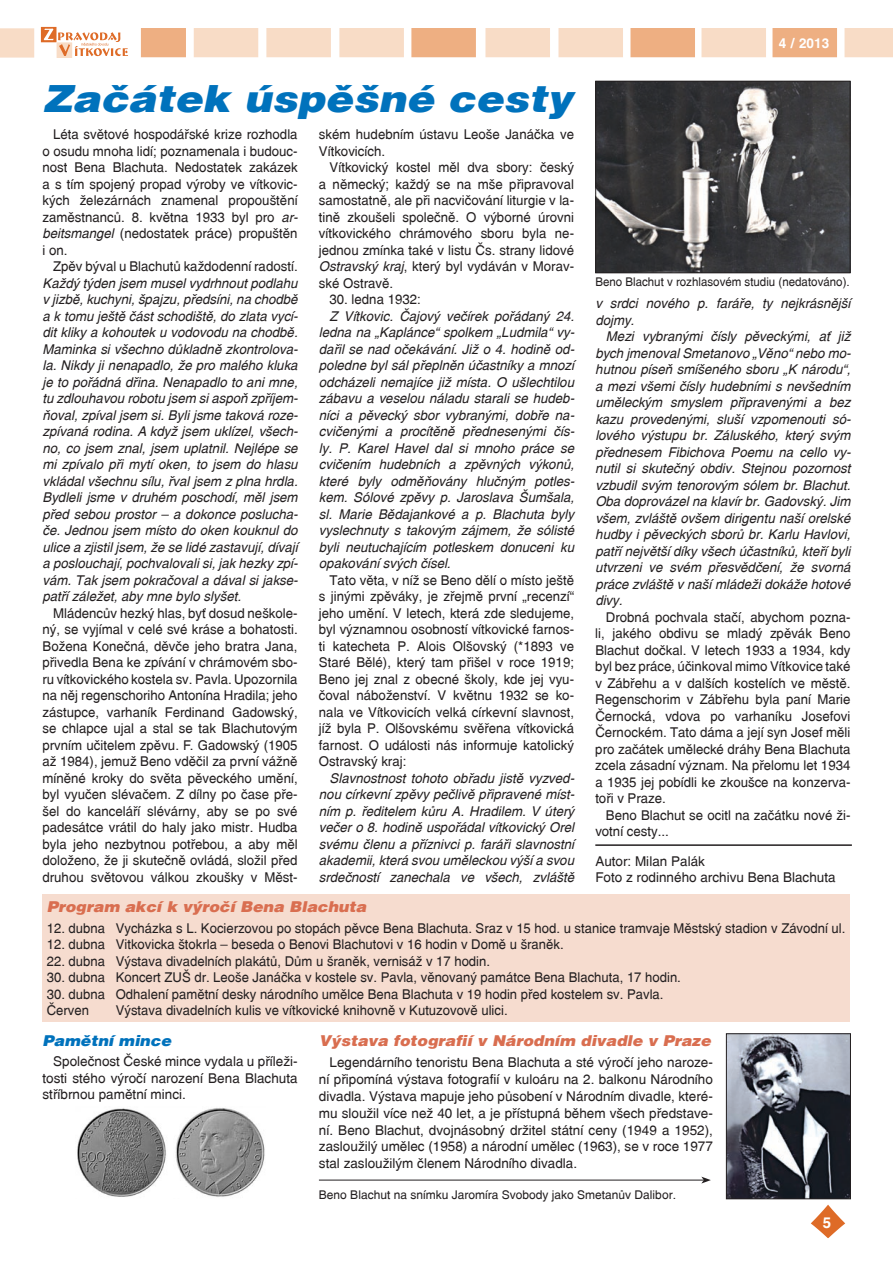
<style>
.page{position:relative;width:893px;height:1263px;background:#fff}
.page>*{position:absolute;margin:0;border:0;box-sizing:border-box;transform-origin:0 0}
.t1{font:italic 900 37.5px "Switzerland";color:#0072bc;scale:1.11 1}
.t2{font:italic 900 15px "Switzerland";color:#d96e50;scale:1.05 1}
.t3{font:italic 900 15px "Switzerland";color:#0072bc;scale:1.05 1}
.t4{font:700 15px "Switzerland";color:#fff}
.t5{font:13.5px/16.5px "Switzerland";color:#231f20;text-align:justify}
.t6{font:italic 13.5px/16.5px "Switzerland";color:#231f20;text-align:justify}
.t7{font:700 13.5px "Switzerland";color:#fff}
.t8{font:12px "Switzerland";color:#231f20}
.t9{font:12px "Switzerland";color:#231f20;scale:.96 1}
.s1{font-style:italic}
</style>
<div class="page">
<div style="left:485px;top:28px;width:65px;height:29px;background:#f8dcc6"></div>
<div style="left:558px;top:28px;width:65px;height:29px;background:#f8dcc6"></div>
<div style="left:630px;top:28px;width:65px;height:29px;background:#eeaf82"></div>
<div style="left:266px;top:28px;width:65px;height:29px;background:#f8dcc6"></div>
<div style="left:339px;top:28px;width:65px;height:29px;background:#f8dcc6"></div>
<div style="left:194px;top:28px;width:64px;height:29px;background:#f8dcc6"></div>
<div style="left:141px;top:28px;width:45px;height:29px;background:#eeaf82"></div>
<div style="left:0;top:28px;width:34px;height:30px;background:#f8dcc6"></div>
<div style="left:411px;top:28px;width:65px;height:29px;background:#eeaf82"></div>
<div style="left:701px;top:28px;width:65px;height:29px;background:#f8dcc6"></div>
<div style="left:772px;top:28px;width:65px;height:29px;background:#eeaf82"></div>
<div style="left:844px;top:28px;width:49px;height:29px;background:#f8dcc6"></div>
<svg style="left:41px;top:27px;width:15px;height:15px"></svg>
<div style="left:57px;top:42px;width:15px;height:16px;background:#f8dcc6"></div>
<svg style="left:44px;top:29px;width:84px;height:27px"></svg>
<svg style="left:811px;top:1205px;width:34px;height:33px"></svg>
<img style="left:597px;top:83px;width:251px;height:188px">
<div style="left:595px;top:81px;width:255px;height:192px;border:1px solid #231f20"></div>
<img style="left:77px;top:1108px;width:188px;height:89px">
<div style="left:43px;top:894px;width:807px;height:127px;background:#f6dccf"></div>
<hr style="left:595px;top:844px;width:257px;height:2px;background:#231f20">
<img style="left:728px;top:1035px;width:121px;height:162px">
<div style="left:726px;top:1033px;width:125px;height:166px;border:1px solid #231f20"></div>
<hr style="left:319px;top:1180px;width:385px;height:1px;background:#231f20">
<svg style="left:701px;top:1176px;width:10px;height:7px"></svg>
<h1 class="t1" style="left:43px;top:76px;width:479px">Začátek úspěšné cesty</h1>
<p class="t5" style="left:43px;top:126px;width:257px;text-indent:11px">Léta světové hospodářské krize rozhodla o osudu mnoha lidí; poznamenala i budouc&shy;nost Bena Blachuta. Nedostatek zakázek a s tím spojený propad výroby ve vítkovic&shy;kých železárnách znamenal propouštění zaměstnanců. 8. května 1933 byl pro <span class="s1">ar&shy;beitsmangel</span> (nedostatek práce) propuštěn i on.</p>
<p class="t5" style="left:53px;top:258px;width:246px">Zpěv býval u Blachutů každodenní radostí.</p>
<p class="t6" style="left:43px;top:275px;width:257px">Každý týden jsem musel vydrhnout podlahu v jizbě, kuchyni, špajzu, předsíni, na chodbě a k tomu ještě část schodiště, do zlata vycí&shy;dit kliky a kohoutek u vodovodu na chodbě.<br>Maminka si všechno důkladně zkontrolova&shy;la. Nikdy ji nenapadlo, že pro malého kluka je to pořádná dřina. Nenapadlo to ani mne, tu zdlouhavou robotu jsem si aspoň zpříjem&shy;ňoval, zpíval jsem si. Byli jsme taková roze&shy;zpívaná rodina. A když jsem uklízel, všech&shy;no, co jsem znal, jsem uplatnil. Nejlépe se mi zpívalo při mytí oken, to jsem do hlasu vkládal všechnu sílu, řval jsem z plna hrdla.<br>Bydleli jsme v druhém poschodí, měl jsem před sebou prostor – a dokonce poslucha&shy;če. Jednou jsem místo do oken kouknul do ulice a zjistil jsem, že se lidé zastavují, dívají a poslouchají, pochvalovali si, jak hezky zpí&shy;vám. Tak jsem pokračoval a dával si jakse&shy;patří záležet, aby mne bylo slyšet.</p>
<p class="t5" style="left:43px;top:605px;width:257px;text-indent:11px">Mládencův hezký hlas, byť dosud neškole&shy;ný, se vyjímal v celé své kráse a bohatosti.<br>Božena Konečná, děvče jeho bratra Jana, přivedla Bena ke zpívání v chrámovém sbo&shy;ru vítkovického kostela sv. Pavla. Upozornila na něj regenschoriho Antonína Hradila; jeho zástupce, varhaník Ferdinand Gadowský, se chlapce ujal a stal se tak Blachutovým prvním učitelem zpěvu. F. Gadowský (1905 až 1984), jemuž Beno vděčil za první vážně míněné kroky do světa pěveckého umění, byl vyučen slévačem. Z dílny po čase pře&shy;šel do kanceláří slévárny, aby se po své padesátce vrátil do haly jako mistr. Hudba byla jeho nezbytnou potřebou, a aby měl doloženo, že ji skutečně ovládá, složil před druhou světovou válkou zkoušky v Měst-</p>
<p class="t5" style="left:319px;top:126px;width:257px">ském hudebním ústavu Leoše Janáčka ve<br>Vítkovicích.</p>
<p class="t5" style="left:319px;top:159px;width:257px;text-indent:11px">Vítkovický kostel měl dva sbory: český a německý; každý se na mše připravoval samostatně, ale při nacvičování liturgie v la&shy;tině zkoušeli společně. O výborné úrovni vítkovického chrámového sboru byla ne&shy;jednou zmínka také v listu Čs. strany lidové <span class="s1">Ostravský kraj</span>, který byl vydáván v Morav&shy;ské Ostravě.</p>
<p class="t5" style="left:330px;top:291px;width:93px">30. ledna 1932:</p>
<p class="t6" style="left:319px;top:308px;width:257px;text-indent:11px">Z Vítkovic. Čajový večírek pořádaný 24. ledna na „Kaplánce“ spolkem „Ludmila“ vy&shy;dařil se nad očekávání. Již o 4. hodině od&shy;poledne byl sál přeplněn účastníky a mnozí odcházeli nemajíce již místa. O ušlechtilou zábavu a veselou náladu starali se hudeb&shy;níci a pěvecký sbor vybranými, dobře na&shy;cvičenými a procítěně přednesenými čís&shy;ly. P. Karel Havel dal si mnoho práce se cvičením hudebních a zpěvných výkonů, které byly odměňovány hlučným potles&shy;kem. Sólové zpěvy p. Jaroslava Šumšala, sl. Marie Bědajankové a p. Blachuta byly vyslechnuty s takovým zájmem, že sólisté byli neutuchajícím potleskem donuceni ku opakování svých čísel.</p>
<p class="t5" style="left:319px;top:572px;width:257px;text-indent:11px">Tato věta, v níž se Beno dělí o místo ještě s jinými zpěváky, je zřejmě první „recenzí“ jeho umění. V letech, která zde sledujeme, byl významnou osobností vítkovické farnos&shy;ti katecheta P. Alois Olšovský (*1893 ve Staré Bělé), který tam přišel v roce 1919; Beno jej znal z obecné školy, kde jej vyu&shy;čoval náboženství. V květnu 1932 se ko&shy;nala ve Vítkovicích velká církevní slavnost, jíž byla P. Olšovskému svěřena vítkovická farnost. O události nás informuje katolický Ostravský kraj:</p>
<p class="t6" style="left:319px;top:770px;width:257px;text-indent:11px">Slavnostnost tohoto obřadu jistě vyzved&shy;nou církevní zpěvy pečlivě připravené míst&shy;ním p. ředitelem kůru A. Hradilem. V úterý večer o 8. hodině uspořádal vítkovický Orel svému členu a příznivci p. faráři slavnostní akademii, která svou uměleckou výší a svou srdečností zanechala ve všech, zvláště</p>
<p class="t7" style="left:779px;top:35px;width:52px">4 / 2013</p>
<p class="t9" style="left:595px;top:274px;width:266px">Beno Blachut v rozhlasovém studiu (nedatováno).</p>
<p class="t6" style="left:595px;top:295px;width:257px">v srdci nového p. faráře, ty nejkrásnější dojmy.</p>
<p class="t6" style="left:595px;top:328px;width:257px;text-indent:11px">Mezi vybranými čísly pěveckými, ať již bych jmenoval Smetanovo „Věno“ nebo mo&shy;hutnou píseň smíšeného sboru „K národu“, a mezi všemi čísly hudebními s nevšedním uměleckým smyslem připravenými a bez kazu provedenými, sluší vzpomenouti só&shy;lového výstupu br. Záluského, který svým přednesem Fibichova Poemu na cello vy&shy;nutil si skutečný obdiv. Stejnou pozornost vzbudil svým tenorovým sólem br. Blachut.<br>Oba doprovázel na klavír br. Gadovský. Jim všem, zvláště ovšem dirigentu naší orelské hudby i pěveckých sborů br. Karlu Havlovi, patří největší díky všech účastníků, kteří byli utvrzeni ve svém přesvědčení, že svorná práce zvláště v naší mládeži dokáže hotové divy.</p>
<p class="t5" style="left:595px;top:609px;width:257px;text-indent:11px">Drobná pochvala stačí, abychom pozna&shy;li, jakého obdivu se mladý zpěvák Beno Blachut dočkal. V letech 1933 a 1934, kdy byl bez práce, účinkoval mimo Vítkovice také v Zábřehu a v dalších kostelích ve městě.<br>Regenschorim v Zábřehu byla paní Marie Černocká, vdova po varhaníku Josefovi Černockém. Tato dáma a její syn Josef měli pro začátek umělecké dráhy Bena Blachuta zcela zásadní význam. Na přelomu let 1934 a 1935 jej pobídli ke zkoušce na konzerva&shy;toři v Praze.</p>
<p class="t5" style="left:595px;top:807px;width:257px;text-indent:11px">Beno Blachut se ocitl na začátku nové ži&shy;votní cesty...</p>
<p class="t5" style="left:595px;top:853px;width:242px">Autor: Milan Palák<br>Foto z rodinného archivu Bena Blachuta</p>
<p class="t2" style="left:47px;top:898px;width:306px">Program akcí k výročí Bena Blachuta</p>
<p class="t5" style="left:47px;top:920px;width:800px">12. dubna Vycházka s L. Kocierzovou po stopách pěvce Bena Blachuta. Sraz v 15 hod. u stanice tramvaje Městský stadion v Závodní ul.</p>
<p class="t5" style="left:47px;top:936px;width:518px">12. dubna Vitkovicka štokrla – beseda o Benovi Blachutovi v 16 hodin v Domě u šraněk.</p>
<p class="t5" style="left:47px;top:953px;width:445px">22. dubna Výstava divadelních plakátů, Dům u šraněk, vernisáž v 17 hodin.</p>
<p class="t5" style="left:47px;top:969px;width:636px">30. dubna Koncert ZUŠ dr. Leoše Janáčka v kostele sv. Pavla, věnovaný památce Bena Blachuta, 17 hodin.</p>
<p class="t5" style="left:47px;top:986px;width:618px">30. dubna Odhalení pamětní desky národního umělce Bena Blachuta v 19 hodin před kostelem sv. Pavla.<br>Červen</p>
<p class="t5" style="left:116px;top:1002px;width:393px">Výstava divadelních kulis ve vítkovické knihovně v Kutuzovově ulici.</p>
<p class="t3" style="left:43px;top:1031px;width:124px">Pamětní mince</p>
<p class="t5" style="left:43px;top:1053px;width:257px;text-indent:11px">Společnost České mince vydala u příleži&shy;tosti stého výročí narození Bena Blachuta stříbrnou pamětní minci.</p>
<p class="t2" style="left:319px;top:1031px;width:375px">Výstava fotografií v Národním divadle v Praze</p>
<p class="t5" style="left:319px;top:1053px;width:396px;line-height:17px;text-indent:11px">Legendárního tenoristu Bena Blachuta a sté výročí jeho naroze&shy;ní připomíná výstava fotografií v kuloáru na 2. balkonu Národního divadla. Výstava mapuje jeho působení v Národním divadle, které&shy;mu sloužil více než 40 let, a je přístupná během všech představe&shy;ní. Beno Blachut, dvojnásobný držitel státní ceny (1949 a 1952), zasloužilý umělec (1958) a národní umělec (1963), se v roce 1977 stal zasloužilým členem Národního divadla.</p>
<p class="t8" style="left:319px;top:1188px;width:359px">Beno Blachut na snímku Jaromíra Svobody jako Smetanův Dalibor.</p>
<p class="t4" style="left:823px;top:1213px;width:10px">5</p>
</div>
